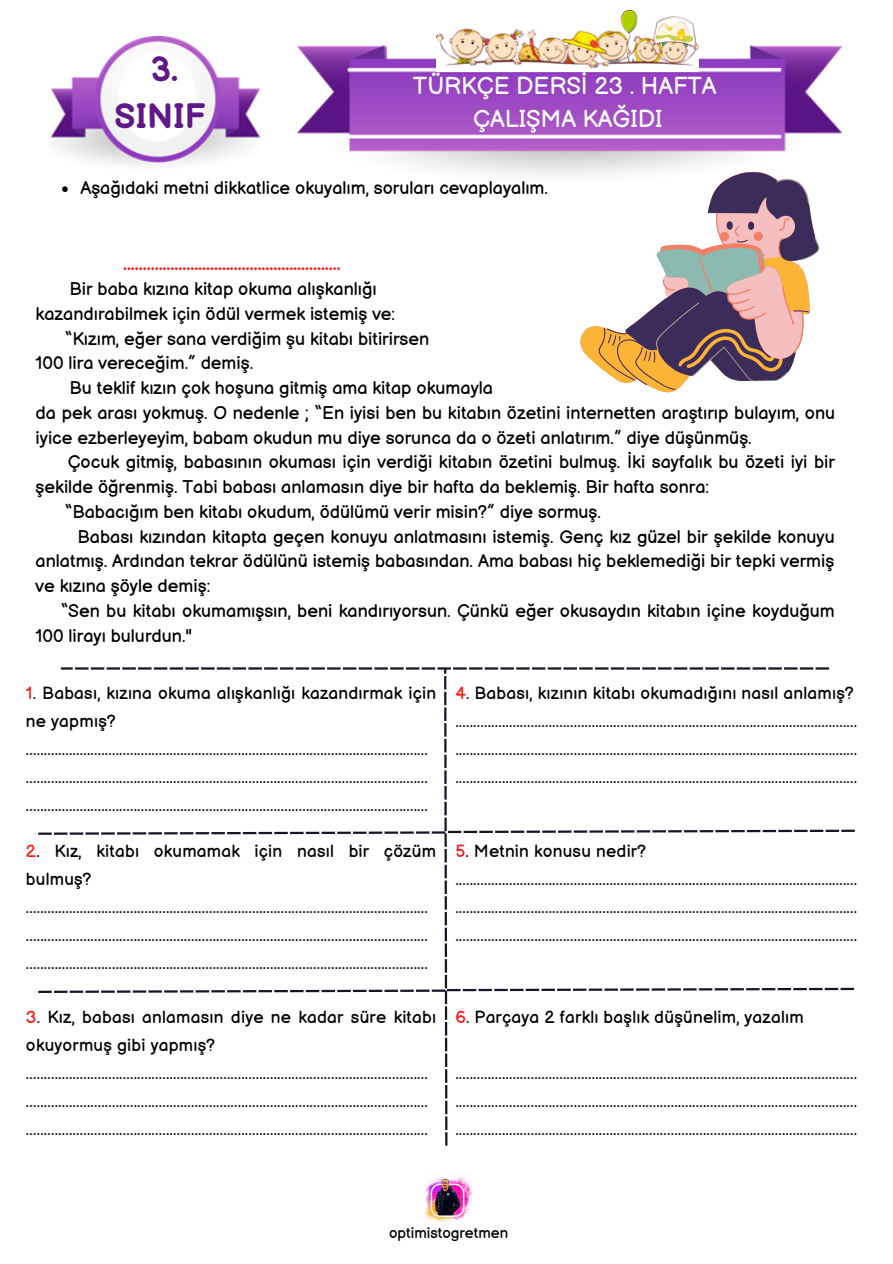
<style>
.page{position:relative;width:893px;height:1264px;background:#fff}
.page>*{position:absolute;margin:0;border:0;box-sizing:border-box;transform-origin:0 0}
.t1{font:700 34.5px/47.2px "Balsamiq Sans";color:#5f1888;text-align:center}
.t2{font:24px/32.5px "Balsamiq Sans";color:#fff;text-align:center}
.t3{font:18px "Balsamiq Sans";color:#000}
.t4{font:700 18px "Balsamiq Sans";color:#ff1616}
.t5{font:17.25px/28px "Balsamiq Sans";letter-spacing:.015em;color:#000}
.t6{font:15px "Balsamiq Sans";color:#000}
.s1{color:#ff1616}
</style>
<div class="page">
<img style="left:296px;top:44px;width:546px;height:131px">
<img style="left:50px;top:37px;width:210px;height:128px">
<img style="left:436px;top:10px;width:262px;height:62px">
<img style="left:425px;top:1177px;width:46px;height:46px">
<hr style="left:444px;top:927px;width:3px;height:14px;background:#151525">
<svg style="left:444px;top:896px;width:3px;height:29px"></svg>
<hr style="left:444px;top:880px;width:3px;height:14px;background:#151525">
<hr style="left:444px;top:864px;width:3px;height:14px;background:#151525">
<svg style="left:841px;top:829px;width:13px;height:3px"></svg>
<hr style="left:825px;top:829px;width:14px;height:3px;background:#151525">
<svg style="left:38px;top:667px;width:791px;height:195px"></svg>
<hr style="left:337px;top:989px;width:14px;height:3px;background:#151525">
<hr style="left:321px;top:989px;width:14px;height:3px;background:#151525">
<svg style="left:38px;top:989px;width:281px;height:4px"></svg>
<hr style="left:840px;top:987px;width:14px;height:3px;background:#151525">
<hr style="left:824px;top:987px;width:14px;height:3px;background:#151525">
<svg style="left:541px;top:987px;width:281px;height:3px"></svg>
<hr style="left:525px;top:988px;width:14px;height:3px;background:#151525">
<svg style="left:494px;top:988px;width:29px;height:3px"></svg>
<hr style="left:478px;top:988px;width:14px;height:3px;background:#151525">
<svg style="left:353px;top:943px;width:123px;height:202px"></svg>
<svg style="left:598px;top:172px;width:220px;height:7px"></svg>
<svg style="left:580px;top:179px;width:239px;height:213px"></svg>
<svg style="left:62px;top:186px;width:6px;height:6px"></svg>
<h1 class="t1" style="left:114px;top:47px;width:93px">3.<br>SINIF</h1>
<h2 class="t2" style="left:413px;top:71px;width:305px">TÜRKÇE DERSİ 23 . HAFTA<br>ÇALIŞMA KAĞIDI</h2>
<p class="t3" style="left:80px;top:178px;width:469px">Aşağıdaki metni dikkatlice okuyalım, soruları cevaplayalım.</p>
<p class="t4" style="left:123px;top:254px;width:219px">.......................................................</p>
<p class="t3" style="left:70px;top:279px;width:308px">Bir baba kızına kitap okuma alışkanlığı</p>
<p class="t3" style="left:36px;top:304px;width:361px">kazandırabilmek için ödül vermek istemiş ve:</p>
<p class="t3" style="left:65px;top:328px;width:366px">“Kızım, eğer sana verdiğim şu kitabı bitirirsen</p>
<p class="t3" style="left:36px;top:353px;width:219px">100 lira vereceğim.” demiş.</p>
<p class="t3" style="left:70px;top:378px;width:425px">Bu teklif kızın çok hoşuna gitmiş ama kitap okumayla</p>
<p class="t3" style="left:36px;top:402px;width:801px">da pek arası yokmuş. O nedenle ; “En iyisi ben bu kitabın özetini internetten araştırıp bulayım, onu</p>
<p class="t3" style="left:36px;top:427px;width:717px">iyice ezberleyeyim, babam okudun mu diye sorunca da o özeti anlatırım.” diye düşünmüş.</p>
<p class="t3" style="left:68px;top:452px;width:768px">Çocuk gitmiş, babasının okuması için verdiği kitabın özetini bulmuş. İki sayfalık bu özeti iyi bir</p>
<p class="t3" style="left:36px;top:477px;width:675px">şekilde öğrenmiş. Tabi babası anlamasın diye bir hafta da beklemiş. Bir hafta sonra:</p>
<p class="t3" style="left:65px;top:501px;width:537px">“Babacığım ben kitabı okudum, ödülümü verir misin?” diye sormuş.</p>
<p class="t3" style="left:77px;top:526px;width:758px">Babası kızından kitapta geçen konuyu anlatmasını istemiş. Genç kız güzel bir şekilde konuyu</p>
<p class="t3" style="left:36px;top:551px;width:800px">anlatmış. Ardından tekrar ödülünü istemiş babasından. Ama babası hiç beklemediği bir tepki vermiş</p>
<p class="t3" style="left:36px;top:576px;width:176px">ve kızına şöyle demiş:</p>
<p class="t3" style="left:61px;top:600px;width:775px">“Sen bu kitabı okumamışsın, beni kandırıyorsun. Çünkü eğer okusaydın kitabın içine koyduğum</p>
<p class="t3" style="left:36px;top:625px;width:158px">100 lirayı bulurdun."</p>
<p class="t5" style="left:26px;top:679px;width:411px"><span class="s1">1</span>. Babası, kızına okuma alışkanlığı kazandırmak için ne yapmış? ................................................................................................................ ................................................................................................................ ................................................................................................................</p>
<p class="t5" style="left:26px;top:837px;width:411px"><span class="s1">2</span>. Kız, kitabı okumamak için nasıl bir çözüm bulmuş? ................................................................................................................ ................................................................................................................ ................................................................................................................</p>
<p class="t5" style="left:26px;top:1003px;width:411px"><span class="s1">3</span>. Kız, babası anlamasın diye ne kadar süre kitabı okuyormuş gibi yapmış? ................................................................................................................ ................................................................................................................ ................................................................................................................</p>
<p class="t5" style="left:455px;top:679px;width:403px"><span class="s1">4</span>. Babası, kızının kitabı okumadığını nasıl anlamış? ................................................................................................................ ................................................................................................................ ................................................................................................................</p>
<p class="t5" style="left:455px;top:837px;width:403px"><span class="s1">5</span>. Metnin konusu nedir? ................................................................................................................ ................................................................................................................ ................................................................................................................</p>
<p class="t5" style="left:455px;top:1003px;width:350px"><span class="s1">6</span>. Parçaya 2 farklı başlık düşünelim, yazalım</p>
<p class="t5" style="left:455px;top:1059px;width:403px;text-align:justify">................................................................................................................ ................................................................................................................ ................................................................................................................</p>
<p class="t6" style="left:389px;top:1224px;width:121px">optimistogretmen</p>
</div>
